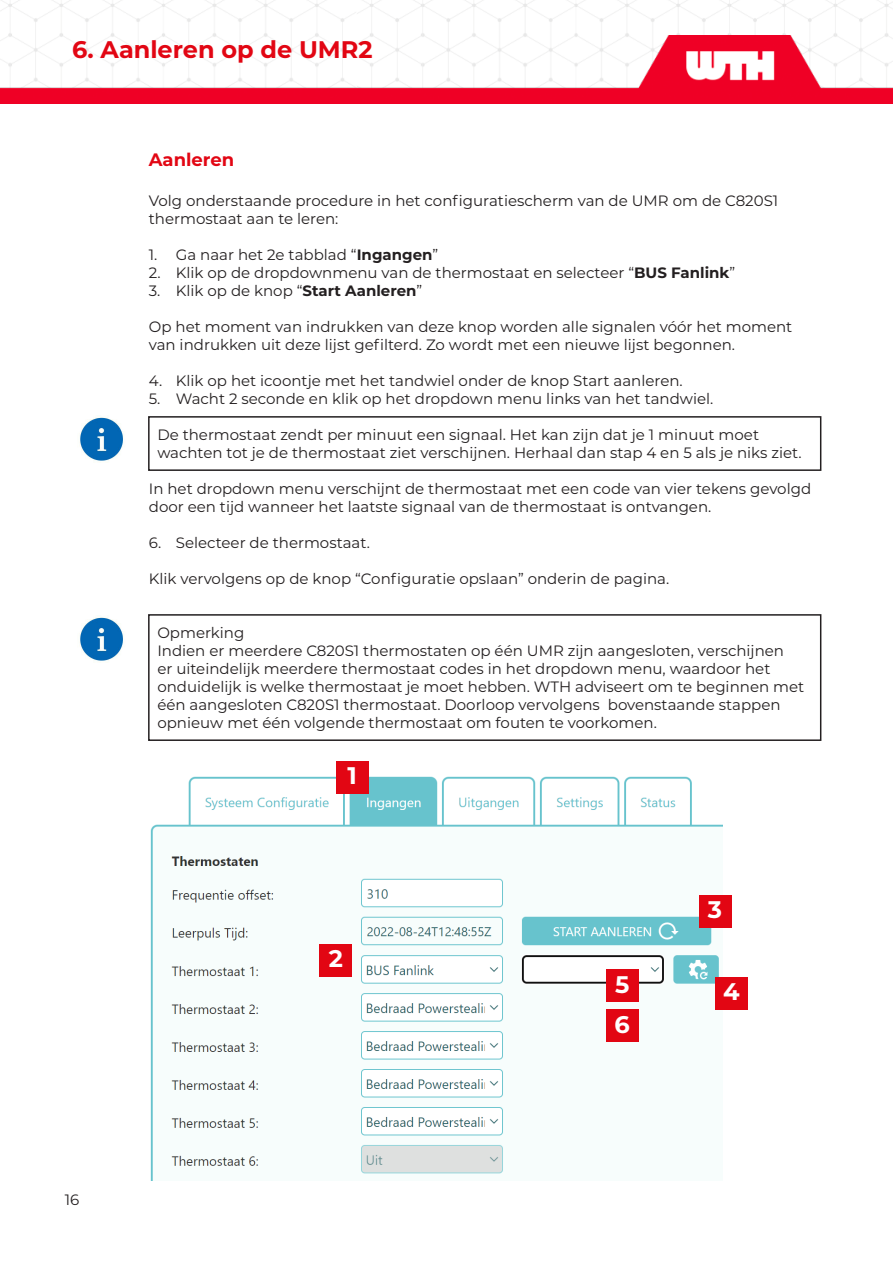
<style>
.page{position:relative;width:893px;height:1263px;background:#fff}
.page>*{position:absolute;margin:0;border:0;box-sizing:border-box;transform-origin:0 0}
.t1{font:700 24px "Montserrat";color:#e20613}
.t2{font:700 24px "Montserrat";color:#fff}
.t3{font:700 18px "Montserrat";color:#e20613}
.Border{font:15px/18px "Montserrat";color:#231f20}
.s1{font-weight:700}
</style>
<div class="page">
<img style="left:1px;top:0;width:890px;height:36px">
<div style="left:148px;top:416px;width:673px;height:55px;border:2px solid #231f20"></div>
<div style="left:148px;top:614px;width:673px;height:127px;border:2px solid #231f20"></div>
<img style="left:150px;top:776px;width:573px;height:404px">
<div style="left:336px;top:761px;width:33px;height:33px;background:#e20613"></div>
<div style="left:320px;top:944px;width:32px;height:33px;background:#e20613"></div>
<div style="left:699px;top:895px;width:32px;height:32px;background:#e20613"></div>
<div style="left:715px;top:977px;width:33px;height:32px;background:#e20613"></div>
<div style="left:606px;top:969px;width:33px;height:33px;background:#e20613"></div>
<div style="left:606px;top:1009px;width:33px;height:33px;background:#e20613"></div>
<img style="left:0;top:36px;width:893px;height:68px">
<img style="left:79px;top:617px;width:45px;height:44px">
<img style="left:79px;top:417px;width:45px;height:46px">
<p class="t1" style="left:72px;top:32px;width:302px">6. Aanleren op de UMR2</p>
<p class="t3" style="left:149px;top:147px;width:87px">Aanleren</p>
<p class="Border" style="left:149px;top:191px;width:631px">Volg onderstaande procedure in het configuratiescherm van de UMR om de C820S1 thermostaat aan te leren:</p>
<p class="Border" style="left:149px;top:245px;width:291px">1. Ga naar het 2e tabblad “<span class="s1">Ingangen</span>”</p>
<p class="Border" style="left:149px;top:263px;width:588px">2. Klik op de dropdownmenu van de thermostaat en selecteer “<span class="s1">BUS Fanlink</span>”</p>
<p class="Border" style="left:149px;top:281px;width:275px">3. Klik op de knop “<span class="s1">Start Aanleren</span>”</p>
<p class="Border" style="left:149px;top:317px;width:645px">Op het moment van indrukken van deze knop worden alle signalen vóór het moment</p>
<p class="Border" style="left:149px;top:335px;width:588px">van indrukken uit deze lijst gefilterd. Zo wordt met een nieuwe lijst begonnen.</p>
<p class="Border" style="left:149px;top:371px;width:535px">4. Klik op het icoontje met het tandwiel onder de knop Start aanleren.</p>
<p class="Border" style="left:149px;top:389px;width:566px">5. Wacht 2 seconde en klik op het dropdown menu links van het tandwiel.</p>
<p class="Border" style="left:157px;top:425px;width:646px">De thermostaat zendt per minuut een signaal. Het kan zijn dat je 1 minuut moet wachten tot je de thermostaat ziet verschijnen. Herhaal dan stap 4 en 5 als je niks ziet.</p>
<p class="Border" style="left:149px;top:479px;width:664px">In het dropdown menu verschijnt de thermostaat met een code van vier tekens gevolgd door een tijd wanneer het laatste signaal van de thermostaat is ontvangen.</p>
<p class="Border" style="left:149px;top:533px;width:223px">6. Selecteer de thermostaat.</p>
<p class="Border" style="left:149px;top:569px;width:522px">Klik vervolgens op de knop “Configuratie opslaan” onderin de pagina.</p>
<p class="Border" style="left:157px;top:623px;width:89px">Opmerking</p>
<p class="Border" style="left:157px;top:641px;width:648px">Indien er meerdere C820S1 thermostaten op één UMR zijn aangesloten, verschijnen<br>er uiteindelijk meerdere thermostaat codes in het dropdown menu, waardoor het onduidelijk is welke thermostaat je moet hebben. WTH adviseert om te beginnen met één aangesloten C820S1 thermostaat. Doorloop vervolgens bovenstaande stappen opnieuw met één volgende thermostaat om fouten te voorkomen.</p>
<p class="Border" style="left:65px;top:1190px;width:16px">16</p>
<p class="t2" style="left:348px;top:759px;width:11px">1</p>
<p class="t2" style="left:329px;top:941px;width:16px">2</p>
<p class="t2" style="left:708px;top:892px;width:16px">3</p>
<p class="t2" style="left:615px;top:967px;width:16px">5</p>
<p class="t2" style="left:723px;top:974px;width:18px">4</p>
<p class="t2" style="left:615px;top:1007px;width:17px">6</p>
</div>
